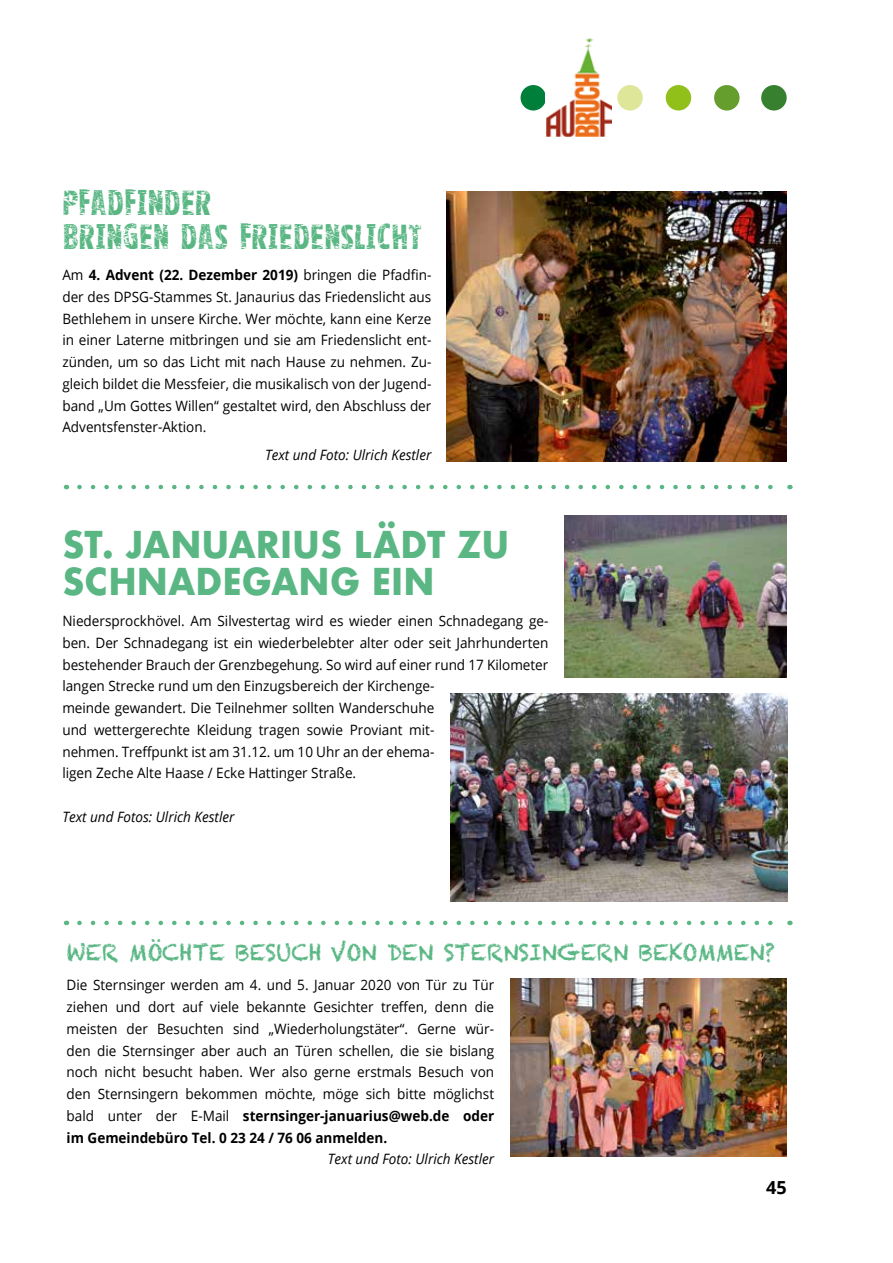
<style>
.page{position:relative;width:893px;height:1263px;background:#fff}
.page>*{position:absolute;margin:0;border:0;box-sizing:border-box;transform-origin:0 0}
.t1{font:42px/34.5px "Vtksgoodluckforyou";color:#5ab784;scale:.95 1}
.t2{font:700 36px/37.5px "Futura";color:#5ab784;scale:.95 1}
.t3{font:22.5px "Chalkduster";color:#5ab784;scale:.95 1}
.t4{font:700 18px "Open Sans";color:#000}
.t5{font:14.25px/21.8px "Open Sans";color:#000;text-align:justify;scale:.95 1}
.t6{font:italic 14.25px "Open Sans";color:#000;scale:.95 1}
.s1{font-weight:700}
</style>
<div class="page">
<div style="left:521px;top:85px;width:25px;height:26px;background:#007f3b;border-radius:50%"></div>
<div style="left:761px;top:85px;width:26px;height:26px;background:#368030;border-radius:50%"></div>
<div style="left:617px;top:85px;width:26px;height:26px;background:#dee69a;border-radius:50%"></div>
<div style="left:714px;top:85px;width:25px;height:26px;background:#659e2d;border-radius:50%"></div>
<div style="left:666px;top:85px;width:25px;height:26px;background:#91c01b;border-radius:50%"></div>
<img style="left:546px;top:38px;width:65px;height:99px">
<img style="left:446px;top:191px;width:341px;height:270px">
<img style="left:450px;top:694px;width:338px;height:207px">
<img style="left:564px;top:515px;width:223px;height:162px">
<svg style="left:79px;top:485px;width:694px;height:4px"></svg>
<svg style="left:79px;top:921px;width:694px;height:4px"></svg>
<img style="left:510px;top:978px;width:277px;height:179px">
<h1 class="t1" style="left:62px;top:191px;width:380px">PFADFINDER<br>BRINGEN DAS FRIEDENSLICHT</h1>
<p class="t5" style="left:62px;top:264px;width:390px">Am <span class="s1">4. Advent (22. Dezember 2019)</span> bringen die Pfadfin&shy;der des DPSG-Stammes St. Janaurius das Friedenslicht aus Bethlehem in unsere Kirche. Wer möchte, kann eine Kerze in einer Laterne mitbringen und sie am Friedenslicht ent&shy;zünden, um so das Licht mit nach Hause zu nehmen. Zu&shy;gleich bildet die Messfeier, die musikalisch von der Jugend&shy;band „Um Gottes Willen“ gestaltet wird, den Abschluss der Adventsfenster-Aktion.</p>
<p class="t6" style="left:265px;top:445px;width:177px">Text und Foto: Ulrich Kestler</p>
<h2 class="t2" style="left:62px;top:525px;width:472px">ST. JANUARIUS LÄDT ZU<br>SCHNADEGANG EIN</h2>
<p class="t5" style="left:62px;top:610px;width:513px;text-align:left">Niedersprockhövel. Am Silvestertag wird es wieder einen Schnadegang ge&shy;ben. Der Schnadegang ist ein wiederbelebter alter oder seit Jahrhunderten bestehender Brauch der Grenzbegehung. So wird auf einer rund 17 Kilometer langen Strecke rund um den Einzugsbereich der Kirchenge-<br>meinde gewandert. Die Teilnehmer sollten Wanderschuhe<br>und wettergerechte Kleidung tragen sowie Proviant mit-<br>nehmen. Treffpunkt ist am 31.12. um 10 Uhr an der ehema-<br>ligen Zeche Alte Haase / Ecke Hattinger Straße.</p>
<p class="t6" style="left:62px;top:807px;width:183px">Text und Fotos: Ulrich Kestler</p>
<h3 class="t3" style="left:67px;top:939px;width:747px">WER MÖCHTE BESUCH VON DEN STERNSINGERN BEKOMMEN?</h3>
<p class="t5" style="left:67px;top:974px;width:452px">Die Sternsinger werden am 4. und 5. Januar 2020 von Tür zu Tür ziehen und dort auf viele bekannte Gesichter treffen, denn die meisten der Besuchten sind „Wiederholungstäter“. Gerne wür&shy;den die Sternsinger aber auch an Türen schellen, die sie bislang noch nicht besucht haben. Wer also gerne erstmals Besuch von den Sternsingern bekommen möchte, möge sich bitte möglichst bald unter der E-Mail <span class="s1">sternsinger-januarius@web.de oder im Gemeindebüro Tel. 0 23 24 / 76 06 anmelden.</span></p>
<p class="t6" style="left:328px;top:1149px;width:177px">Text und Foto: Ulrich Kestler</p>
<p class="t4" style="left:766px;top:1174px;width:22px">45</p>
</div>
